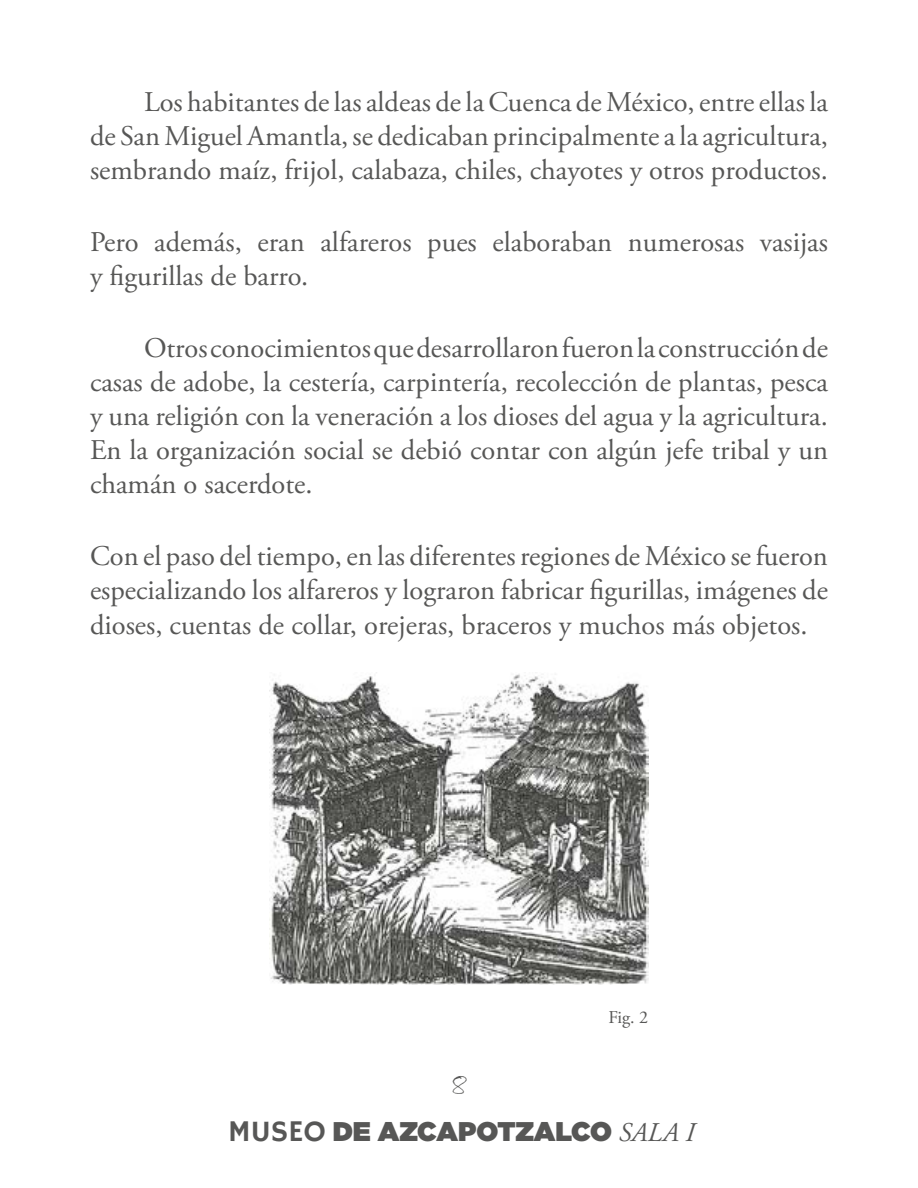
<style>
.page{position:relative;width:918px;height:1188px;background:#fff}
.page>*{position:absolute;margin:0;border:0;box-sizing:border-box;transform-origin:0 0}
.t1{font:31.5px "Bradley Hand ITC";color:#575756}
.t2{font:28.5px/34.2px "Adobe Garamond Pro";color:#575756;text-align:justify}
.t3{font:900 27px "Gotham";letter-spacing:-.005em;color:#575756}
.t4{font:18px "Adobe Garamond Pro";color:#575756}
.s1{font-family:"Hammersmith One";font-weight:400;font-size:30px}
.s2{font-family:"Adobe Garamond Pro";font-weight:400;font-style:italic}
</style>
<div class="page">
<img style="left:270px;top:672px;width:378px;height:313px">
<p class="t2" style="left:90px;top:86px;width:739px;text-indent:54px">Los habitantes de las aldeas de la Cuenca de México, entre ellas la de San Miguel Amantla, se dedicaban principalmente a la agricultura, sembrando maíz, frijol, calabaza, chiles, chayotes y otros productos.</p>
<p class="t2" style="left:90px;top:226px;width:740px">Pero además, eran alfareros pues elaboraban numerosas vasijas y figurillas de barro.</p>
<p class="t2" style="left:90px;top:332px;width:740px;text-indent:54px">Otros conocimientos que desarrollaron fueron la construcción de casas de adobe, la cestería, carpintería, recolección de plantas, pesca y una religión con la veneración a los dioses del agua y la agricultura.<br>En la organización social se debió contar con algún jefe tribal y un chamán o sacerdote.</p>
<p class="t2" style="left:90px;top:540px;width:740px">Con el paso del tiempo, en las diferentes regiones de México se fueron especializando los alfareros y lograron fabricar figurillas, imágenes de dioses, cuentas de collar, orejeras, braceros y muchos más objetos.</p>
<p class="t1" style="left:451px;top:1064px;width:18px">8</p>
<p class="t4" style="left:608px;top:1007px;width:41px">Fig. 2</p>
<p class="t3" style="left:228px;top:1112px;width:468px"><span class="s1">MUSEO</span> DE AZCAPOTZALCO <span class="s2">SALA I</span></p>
</div>
